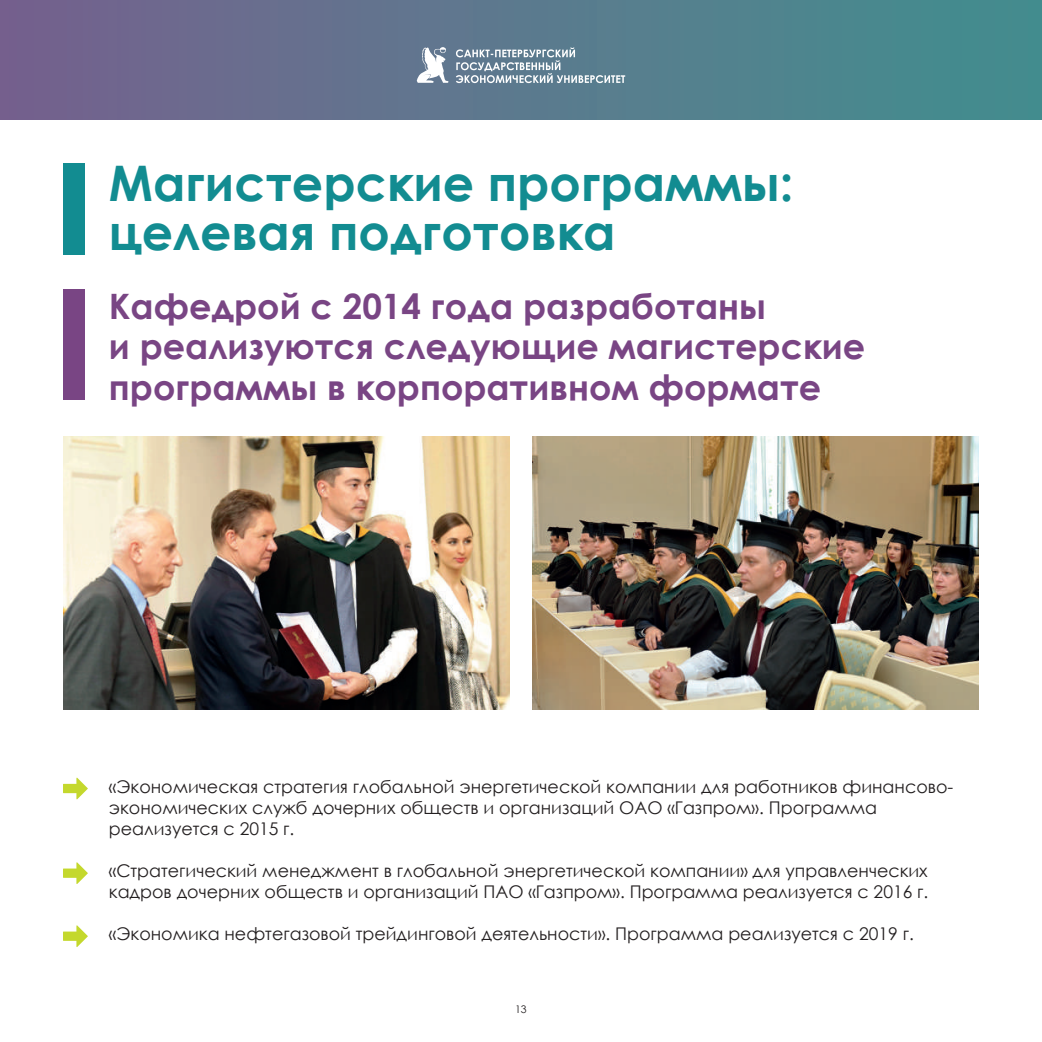
<style>
.page{position:relative;width:1042px;height:1042px;background:#fff}
.page>*{position:absolute;margin:0;border:0;box-sizing:border-box;transform-origin:0 0}
.t1{font:700 49px/49px "Century Gothic";color:#128c91}
.t2{font:700 35px/40.2px "Century Gothic";color:#794584}
.t3{font:17.5px/21px "Century Gothic";color:#231f20}
.t4{font:10.5px "Century Gothic";color:#231f20}
</style>
<div class="page">
<div style="left:0;top:0;width:1042px;height:119px;background:linear-gradient(to right,#76628e,#428f8e)"></div>
<svg style="left:456px;top:48px;width:169px;height:35px;background:#8099a8"></svg>
<svg style="left:417px;top:47px;width:32px;height:36px"></svg>
<hr style="left:0;top:0;width:1px;height:119px;background:#755f8d">
<div style="left:63px;top:164px;width:22px;height:91px;background:#128c91"></div>
<div style="left:63px;top:289px;width:22px;height:110px;background:#794584"></div>
<img style="left:532px;top:437px;width:446px;height:272px">
<img style="left:63px;top:437px;width:446px;height:272px">
<svg style="left:63px;top:777px;width:25px;height:22px"></svg>
<svg style="left:63px;top:862px;width:25px;height:22px"></svg>
<svg style="left:63px;top:925px;width:25px;height:22px"></svg>
<h1 class="t1" style="left:109px;top:156px;width:686px">Магистерские программы: целевая подготовка</h1>
<h2 class="t2" style="left:109px;top:285px;width:758px">Кафедрой с 2014 года разработаны<br>и реализуются следующие магистерские программы в корпоративном формате</h2>
<p class="t3" style="left:109px;top:776px;width:846px">«Экономическая стратегия глобальной энергетической компании для работников финансово&shy;экономических служб дочерних обществ и организаций ОАО «Газпром». Программа реализуется с 2015 г.</p>
<p class="t3" style="left:109px;top:860px;width:821px">«Стратегический менеджмент в глобальной энергетической компании» для управленческих кадров дочерних обществ и организаций ПАО «Газпром». Программа реализуется с 2016 г.</p>
<p class="t3" style="left:109px;top:923px;width:806px">«Экономика нефтегазовой трейдинговой деятельности». Программа реализуется с 2019 г.</p>
<p class="t4" style="left:515px;top:1002px;width:13px">13</p>
</div>
